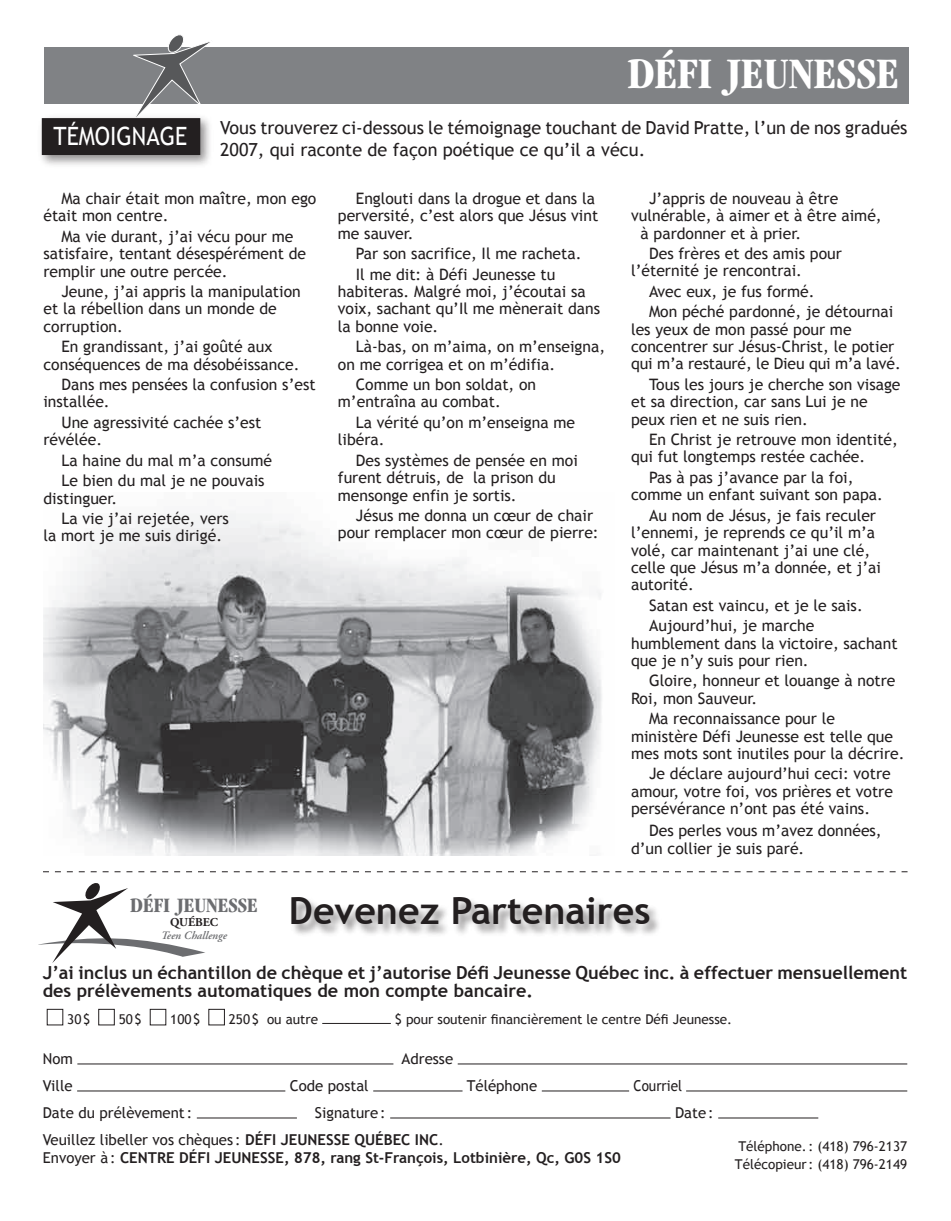
<style>
.page{position:relative;width:951px;height:1221px;background:#fff}
.page>*{position:absolute;margin:0;border:0;box-sizing:border-box;transform-origin:0 0}
.t1{font:700 condensed 45px "Garamond";color:#fff}
.t2{font:700 37.5px "Trebuchet MS";color:#231f20}
.t3{font:25.2px "Trebuchet MS";color:#fff;scale:.9 1}
.t4{font:700 condensed 21.15px "Garamond";color:#6c6d70}
.t5{font:700 18px/18px "Trebuchet MS";color:#231f20}
.t6{font:18px/22.5px "Trebuchet MS";color:#231f20}
.t7{font:15.75px/17.4px "Trebuchet MS";color:#231f20}
.t8{font:700 15px/18px "Trebuchet MS";color:#231f20}
.t9{font:15px "Trebuchet MS";color:#231f20}
.t10{font:15px "Trebuchet MS";color:#231f20;scale:.9 1}
.t11{font:13.5px/18px "Trebuchet MS";color:#231f20}
.t12{font:700 12px "Adobe Garamond";color:#231f20}
.t13{font:italic 600 11.25px "Adobe Garamond Pro";color:#6c6d70}
.s1{font-weight:400}
</style>
<div class="page">
<img style="left:44px;top:511px;width:558px;height:344px">
<div style="left:44px;top:47px;width:864px;height:57px;background:#808285"></div>
<svg style="left:133px;top:34px;width:77px;height:79px"></svg>
<div style="left:37px;top:113px;width:178px;height:56px;background:#231f20;opacity:.5"></div>
<div style="left:43px;top:119px;width:156px;height:35px;background:#231f20"></div>
<div style="left:42px;top:118px;width:158px;height:37px;border:1px solid #231f20"></div>
<svg style="left:43px;top:871px;width:864px;height:1px"></svg>
<div style="left:47px;top:1008px;width:16px;height:17px;border:1px solid #231f20"></div>
<div style="left:98px;top:1008px;width:17px;height:17px;border:1px solid #231f20"></div>
<div style="left:150px;top:1008px;width:16px;height:17px;border:1px solid #231f20"></div>
<div style="left:208px;top:1008px;width:17px;height:17px;border:1px solid #231f20"></div>
<hr style="left:322px;top:1023px;width:69px;height:1px;background:#231f20">
<hr style="left:77px;top:1063px;width:316px;height:1px;background:#231f20">
<hr style="left:457px;top:1063px;width:450px;height:1px;background:#231f20">
<hr style="left:77px;top:1090px;width:208px;height:1px;background:#231f20">
<hr style="left:373px;top:1090px;width:89px;height:1px;background:#231f20">
<hr style="left:541px;top:1090px;width:88px;height:1px;background:#231f20">
<hr style="left:686px;top:1090px;width:221px;height:1px;background:#231f20">
<hr style="left:197px;top:1117px;width:100px;height:1px;background:#231f20">
<hr style="left:390px;top:1117px;width:280px;height:1px;background:#231f20">
<hr style="left:718px;top:1117px;width:100px;height:1px;background:#231f20">
<svg style="left:38px;top:883px;width:167px;height:80px"></svg>
<div style="left:289px;top:896px;width:373px;height:42px;background:#231f20;opacity:.5"></div>
<h1 class="t1" style="left:627px;top:48px;width:273px">DÉFI JEUNESSE</h1>
<p class="t6" style="left:220px;top:116px;width:688px">Vous trouverez ci-dessous le témoignage touchant de David Pratte, l’un de nos gradués<br>2007, qui raconte de façon poétique ce qu’il a vécu.</p>
<p class="t7" style="left:43px;top:190px;width:274px;text-indent:18px">Ma chair était mon maître, mon ego était mon centre.</p>
<p class="t7" style="left:43px;top:228px;width:264px;text-indent:18px">Ma vie durant, j’ai vécu pour me satisfaire, tentant désespérément de remplir une outre percée.</p>
<p class="t7" style="left:43px;top:283px;width:259px;text-indent:18px">Jeune, j’ai appris la manipulation et la rébellion dans un monde de corruption.</p>
<p class="t7" style="left:43px;top:338px;width:257px;text-align:center">En grandissant, j’ai goûté aux conséquences de ma désobéissance.</p>
<p class="t7" style="left:43px;top:376px;width:274px;text-indent:18px">Dans mes pensées la confusion s’est installée.</p>
<p class="t7" style="left:43px;top:414px;width:219px;text-indent:18px">Une agressivité cachée s’est révélée.</p>
<p class="t7" style="left:61px;top:450px;width:212px;line-height:20.4px">La haine du mal m’a consumé<br>Le bien du mal je ne pouvais</p>
<p class="t7" style="left:61px;top:488px;width:169px;line-height:20.4px;text-indent:-18px">distinguer.<br>La vie j’ai rejetée, vers</p>
<p class="t7" style="left:43px;top:527px;width:180px">la mort je me suis dirigé.</p>
<h3 class="t3" style="left:53px;top:121px;width:150px">TÉMOIGNAGE</h3>
<p class="t7" style="left:649px;top:190px;width:191px">J’appris de nouveau à être</p>
<p class="t7" style="left:631px;top:207px;width:252px">vulnérable, à aimer et à être aimé,</p>
<p class="t7" style="left:640px;top:224px;width:162px">à pardonner et à prier.</p>
<p class="t7" style="left:631px;top:245px;width:212px;text-indent:18px">Des frères et des amis pour l’éternité je rencontrai.</p>
<p class="t7" style="left:649px;top:281px;width:246px;line-height:20.4px">Avec eux, je fus formé.<br>Mon péché pardonné, je détournai</p>
<p class="t7" style="left:631px;top:320px;width:271px">les yeux de mon passé pour me concentrer sur Jésus-Christ, le potier qui m’a restauré, le Dieu qui m’a lavé.</p>
<p class="t7" style="left:631px;top:376px;width:271px;text-indent:18px">Tous les jours je cherche son visage et sa direction, car sans Lui je ne peux rien et ne suis rien.</p>
<p class="t7" style="left:631px;top:431px;width:268px;text-indent:18px">En Christ je retrouve mon identité, qui fut longtemps restée cachée.</p>
<p class="t7" style="left:631px;top:469px;width:253px;text-indent:18px">Pas à pas j’avance par la foi, comme un enfant suivant son papa.</p>
<p class="t7" style="left:631px;top:506px;width:251px;text-indent:18px">Au nom de Jésus, je fais reculer l’ennemi, je reprends ce qu’il m’a volé, car maintenant j’ai une clé, celle que Jésus m’a donnée, et j’ai autorité.</p>
<p class="t7" style="left:649px;top:595px;width:215px;line-height:20.4px">Satan est vaincu, et je le sais.<br>Aujourd’hui, je marche</p>
<p class="t7" style="left:631px;top:634px;width:268px">humblement dans la victoire, sachant que je n’y suis pour rien.</p>
<p class="t7" style="left:631px;top:672px;width:266px;text-indent:18px">Gloire, honneur et louange à notre<br>Roi, mon Sauveur.</p>
<p class="t7" style="left:631px;top:710px;width:275px;text-indent:18px">Ma reconnaissance pour le ministère Défi Jeunesse est telle que mes mots sont inutiles pour la décrire.</p>
<p class="t7" style="left:631px;top:765px;width:263px;text-indent:18px">Je déclare aujourd’hui ceci: votre amour, votre foi, vos prières et votre persévérance n’ont pas été vains.</p>
<p class="t7" style="left:631px;top:821px;width:252px;line-height:18px;text-indent:18px">Des perles vous m’avez données, d’un collier je suis paré.</p>
<p class="t7" style="left:338px;top:190px;width:262px;text-indent:18px">Englouti dans la drogue et dans la perversité, c’est alors que Jésus vint me sauver.</p>
<p class="t7" style="left:356px;top:244px;width:227px;line-height:20.4px">Par son sacrifice, Il me racheta.<br>Il me dit: à Défi Jeunesse tu</p>
<p class="t7" style="left:338px;top:283px;width:264px">habiteras. Malgré moi, j’écoutai sa voix, sachant qu’Il me mènerait dans la bonne voie.</p>
<p class="t7" style="left:338px;top:338px;width:269px;text-indent:18px">Là-bas, on m’aima, on m’enseigna, on me corrigea et on m’édifia.</p>
<p class="t7" style="left:338px;top:376px;width:200px;text-indent:18px">Comme un bon soldat, on m’entraîna au combat.</p>
<p class="t7" style="left:338px;top:414px;width:239px;text-indent:18px">La vérité qu’on m’enseigna me libéra.</p>
<p class="t7" style="left:338px;top:451px;width:241px;text-indent:18px">Des systèmes de pensée en moi furent détruis, de la prison du mensonge enfin je sortis.</p>
<p class="t7" style="left:338px;top:507px;width:262px;text-indent:18px">Jésus me donna un cœur de chair pour remplacer mon cœur de pierre:</p>
<h3 class="t4" style="left:130px;top:893px;width:129px">DÉFI JEUNESSE</h3>
<p class="t12" style="left:170px;top:915px;width:50px">QUÉBEC</p>
<p class="t13" style="left:161px;top:929px;width:67px">Teen Challenge</p>
<h2 class="t2" style="left:289px;top:887px;width:363px">Devenez Partenaires</h2>
<p class="t5" style="left:43px;top:963px;width:865px">J’ai inclus un échantillon de chèque et j’autorise Défi Jeunesse Québec inc. à effectuer mensuellement des prélèvements automatiques de mon compte bancaire.</p>
<p class="t11" style="left:67px;top:1010px;width:24px">30 $</p>
<p class="t11" style="left:119px;top:1010px;width:24px">50$</p>
<p class="t11" style="left:170px;top:1010px;width:31px">100 $</p>
<p class="t11" style="left:229px;top:1010px;width:91px">250 $ ou autre</p>
<p class="t11" style="left:395px;top:1010px;width:339px">$ pour soutenir financièrement le centre Défi Jeunesse.</p>
<p class="t9" style="left:43px;top:1050px;width:32px">Nom</p>
<p class="t9" style="left:401px;top:1050px;width:53px">Adresse</p>
<p class="t9" style="left:43px;top:1077px;width:31px">Ville</p>
<p class="t9" style="left:290px;top:1077px;width:80px">Code postal</p>
<p class="t9" style="left:466px;top:1077px;width:72px">Téléphone</p>
<p class="t10" style="left:633px;top:1077px;width:55px">Courriel</p>
<p class="t9" style="left:43px;top:1104px;width:151px">Date du prélèvement :</p>
<p class="t9" style="left:315px;top:1104px;width:72px">Signature :</p>
<p class="t9" style="left:675px;top:1104px;width:40px">Date :</p>
<p class="t8" style="left:43px;top:1130px;width:579px"><span class="s1">Veuillez libeller vos chèques :</span> DÉFI JEUNESSE QUÉBEC INC<span class="s1">.<br>Envoyer à :</span> CENTRE DÉFI JEUNESSE, 878, rang St-François, Lotbinière, Qc, G0S 1S0</p>
<p class="t11" style="left:734px;top:1137px;width:174px">Téléphone.: (418) 796-2137<br>Télécopieur : (418) 796-2149</p>
</div>
